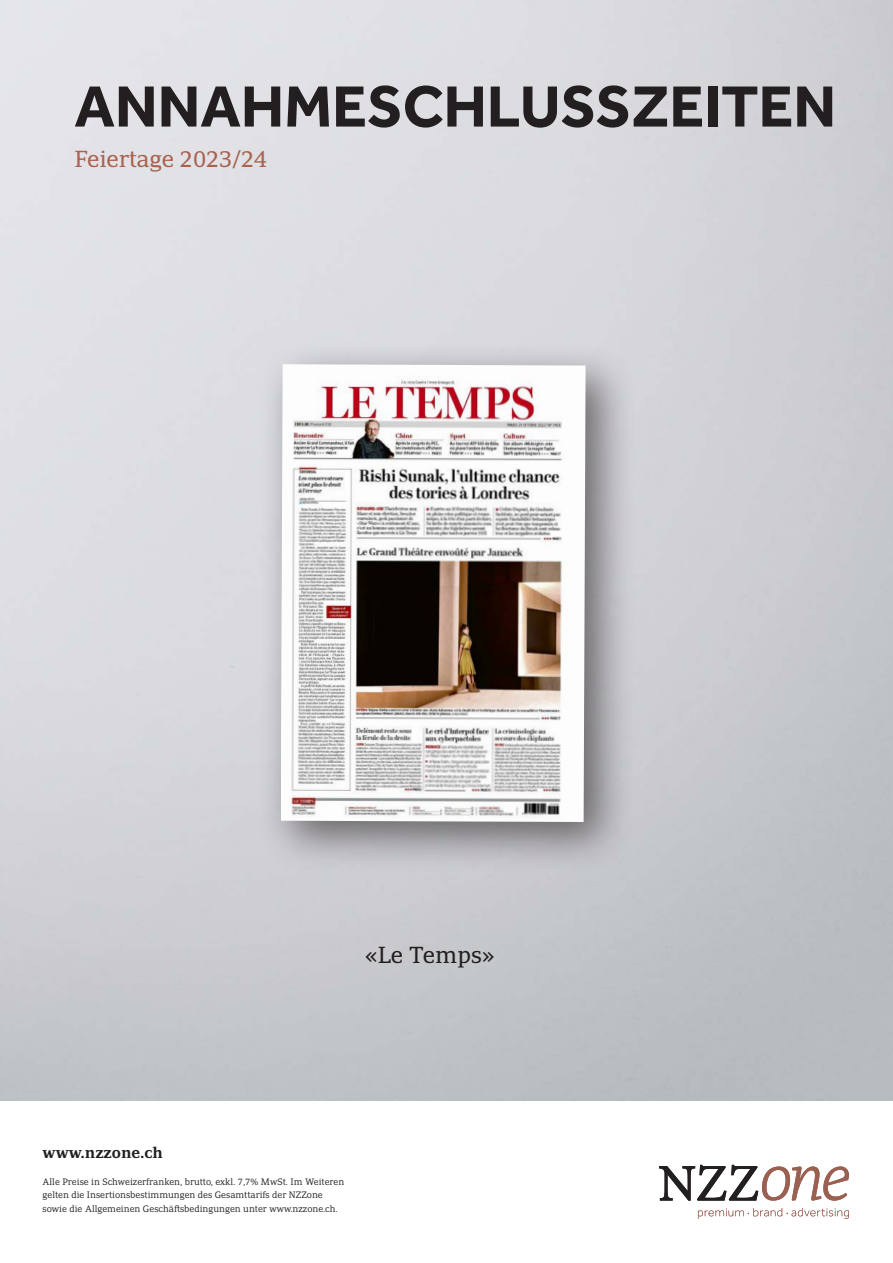
<style>
.page{position:relative;width:893px;height:1263px;background:#fff}
.page>*{position:absolute;margin:0;border:0;box-sizing:border-box;transform-origin:0 0}
.Titel{font:700 60px "Effra";color:#231f20}
.Titel-2{font:22.5px "PF Adamant Pro";letter-spacing:-.01em;color:#a86250}
.t1{font:22.5px "PF Adamant Pro";color:#231f20}
.t2{font:700 15px "PF Adamant Pro";color:#231f20}
.t3{font:300 9px "PF Adamant Pro";color:#231f20}
</style>
<div class="page">
<svg style="left:659px;top:1165px;width:190px;height:36px"></svg>
<svg style="left:698px;top:1208px;width:151px;height:11px"></svg>
<div style="left:257px;top:341px;width:380px;height:532px;background:#231f20;opacity:.6"></div>
<img style="left:281px;top:364px;width:305px;height:458px">
<p class="Titel" style="left:74px;top:70px;width:763px">ANNAHMESCHLUSSZEITEN</p>
<p class="Titel-2" style="left:74px;top:146px;width:195px">Feiertage 2023/24</p>
<p class="t1" style="left:364px;top:941px;width:132px">«Le Temps»</p>
<p class="t2" style="left:43px;top:1143px;width:122px">www.nzzone.ch</p>
<p class="t3" style="left:43px;top:1176px;width:303px">Alle Preise in Schweizerfranken, brutto, exkl. 7,7% MwSt. Im Weiteren</p>
<p class="t3" style="left:43px;top:1190px;width:282px">gelten die Insertionsbestimmungen des Gesamttarifs der NZZone</p>
<p class="t3" style="left:43px;top:1203px;width:297px">sowie die Allgemeinen Geschäftsbedingungen unter www.nzzone.ch.</p>
</div>
